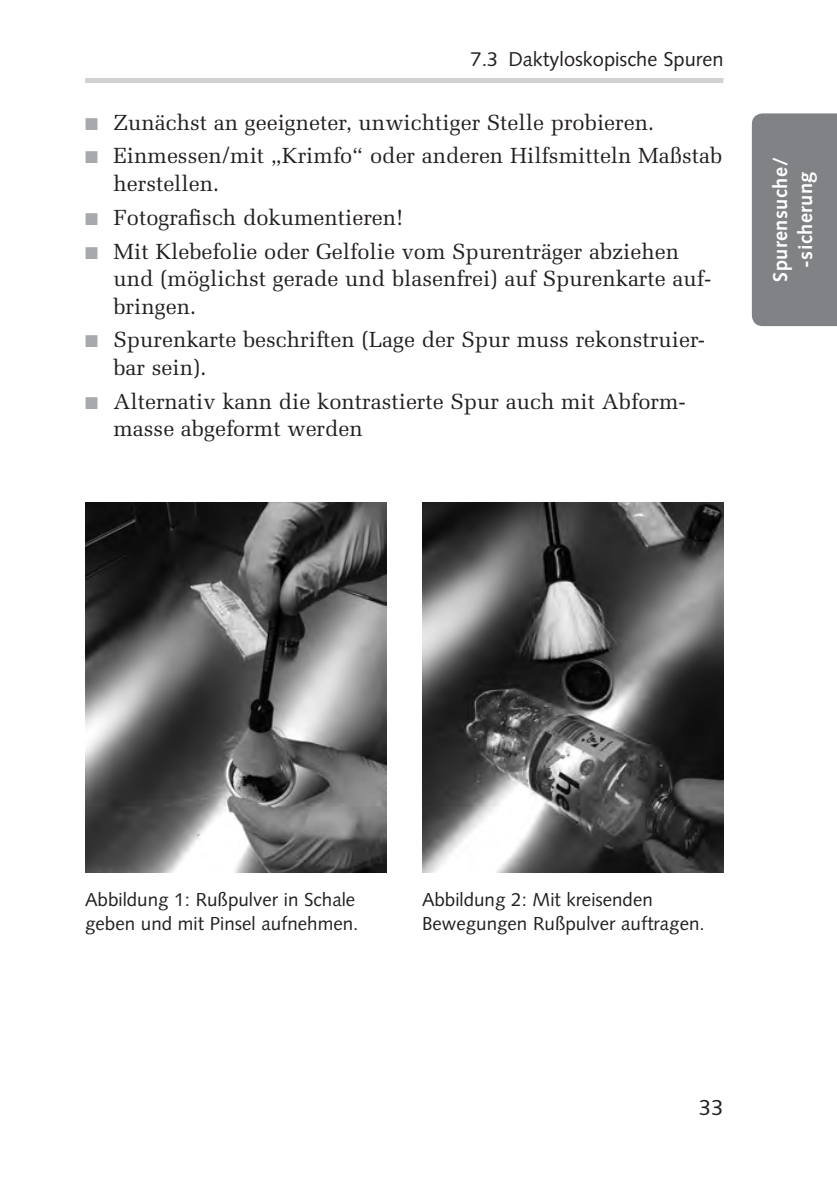
<style>
.page{position:relative;width:837px;height:1191px;background:#fff}
.page>*{position:absolute;margin:0;border:0;box-sizing:border-box;transform-origin:0 0}
.t1{font:22px/27.5px "Melior LT Pro";color:#231f20}
.t2{font:22px "Syntax LT Pro";color:#231f20}
.t3{font:20px "Syntax LT Pro";color:#231f20}
.t4{font:700 20px/25px "Syntax LT Pro";letter-spacing:.025em;color:#fff;text-align:center}
.t5{font:18.75px/24.5px "Syntax LT Pro";color:#231f20}
.s1{color:#a8a9ad}
</style>
<div class="page">
<div style="left:85px;top:78px;width:638px;height:5px;background:#d1d2d4"></div>
<div style="left:751px;top:113px;width:85px;height:213px;background:#808285"></div>
<img style="left:85px;top:502px;width:301px;height:370px">
<img style="left:422px;top:502px;width:301px;height:370px">
<p class="t3" style="left:470px;top:47px;width:254px">7.3 Daktyloskopische Spuren</p>
<p class="t1" style="left:85px;top:108px;width:570px"><span class="s1">■</span> Zunächst an geeigneter, unwichtiger Stelle probieren.</p>
<p class="t1" style="left:113px;top:142px;width:610px;text-indent:-28px"><span class="s1">■</span> Einmessen/mit „Krimfo“ oder anderen Hilfsmitteln Maßstab herstellen.</p>
<p class="t1" style="left:85px;top:203px;width:320px"><span class="s1">■</span> Fotografisch dokumentieren!</p>
<p class="t1" style="left:113px;top:237px;width:599px;text-indent:-28px"><span class="s1">■</span> Mit Klebefolie oder Gelfolie vom Spurenträger abziehen und (möglichst gerade und blasenfrei) auf Spurenkarte auf&shy;bringen.</p>
<p class="t1" style="left:113px;top:326px;width:592px;text-indent:-28px"><span class="s1">■</span> Spurenkarte beschriften (Lage der Spur muss rekonstruier&shy;bar sein).</p>
<p class="t1" style="left:113px;top:387px;width:573px;text-indent:-28px"><span class="s1">■</span> Alternativ kann die kontrastierte Spur auch mit Abform&shy;masse abgeformt werden</p>
<p class="t4" style="left:767px;top:282px;width:126px;rotate:-90deg">Spurensuche/ -sicherung</p>
<p class="t5" style="left:85px;top:887px;width:275px">Abbildung 1: Rußpulver in Schale geben und mit Pinsel aufnehmen.</p>
<p class="t5" style="left:422px;top:887px;width:284px">Abbildung 2: Mit kreisenden<br>Bewegungen Rußpulver auftragen.</p>
<p class="t2" style="left:699px;top:1094px;width:26px">33</p>
</div>
